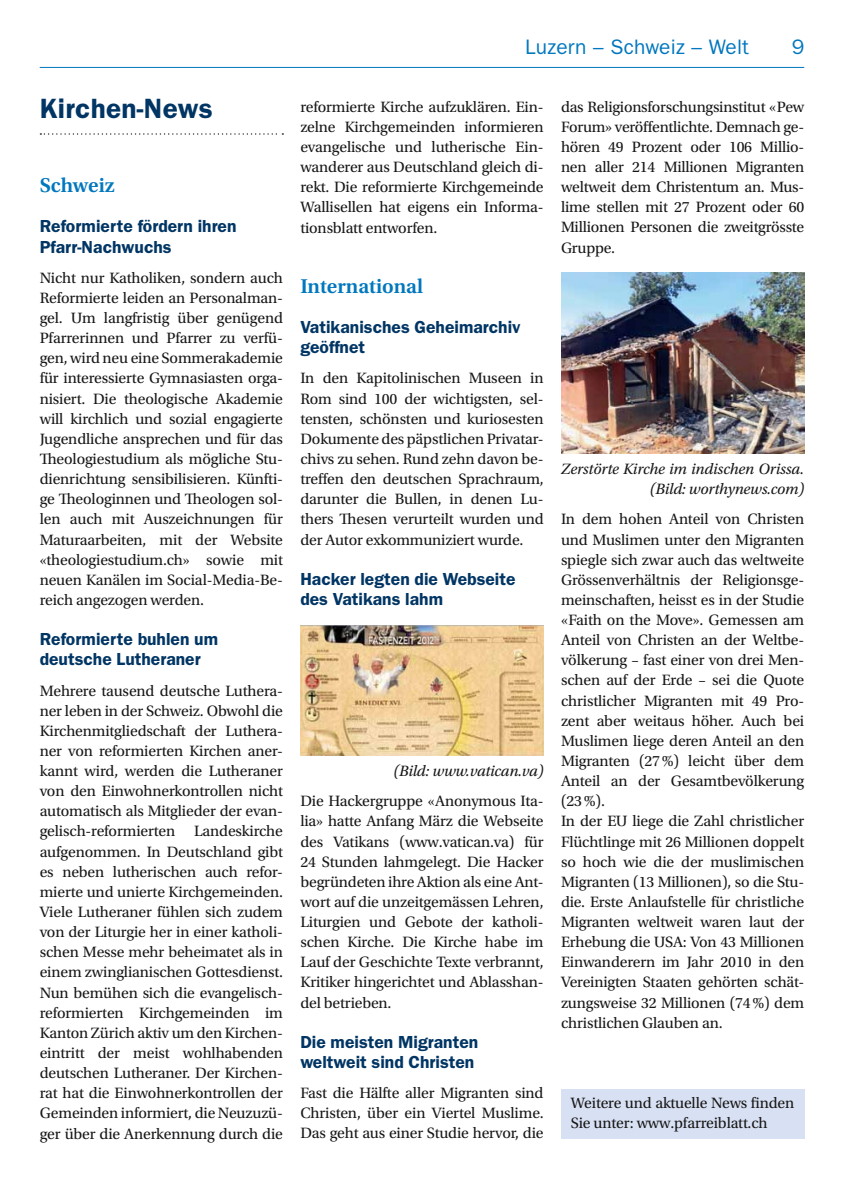
<style>
.page{position:relative;width:844px;height:1191px;background:#fff}
.page>*{position:absolute;margin:0;border:0;box-sizing:border-box;transform-origin:0 0}
.t1{font:600 28px "ITC Franklin Gothic Std";letter-spacing:.01em;color:#003564}
.t2{font:21px "ITC Franklin Gothic Std";letter-spacing:.01em;color:#0077be}
.t3{font:600 21px "Utopia Std";color:#0077be}
.t4{font:600 17.5px/20.1px "ITC Franklin Gothic Std";color:#003564}
.t5{font:15.75px/20.1px "Utopia Std";letter-spacing:-.01em;color:#181716;text-align:justify}
.t6{font:italic 15.75px/20.1px "Utopia Std";letter-spacing:-.01em;color:#181716;text-align:right}
</style>
<div class="page">
<hr style="left:40px;top:67px;width:764px;height:1px;background:#0077be">
<div style="left:561px;top:1088px;width:243px;height:50px;background:#d8e1f4"></div>
<svg style="left:40px;top:133px;width:243px;height:2px"></svg>
<img style="left:300px;top:625px;width:243px;height:131px">
<img style="left:561px;top:273px;width:243px;height:181px">
<h2 class="t2" style="left:525px;top:35px;width:225px">Luzern – Schweiz – Welt</h2>
<h2 class="t2" style="left:791px;top:35px;width:14px">9</h2>
<h1 class="t1" style="left:40px;top:92px;width:175px">Kirchen-News</h1>
<h2 class="t3" style="left:40px;top:173px;width:76px">Schweiz</h2>
<p class="t4" style="left:40px;top:216px;width:198px">Reformierte fördern ihren<br>Pfarr-Nachwuchs</p>
<p class="t5" style="left:40px;top:268px;width:245px">Nicht nur Katholiken, sondern auch Reformierte leiden an Personalman&shy;gel. Um langfristig über genügend Pfarrerinnen und Pfarrer zu verfü&shy;gen, wird neu eine Sommerakademie für interessierte Gymnasiasten orga&shy;nisiert. Die theologische Akademie will kirchlich und sozial engagierte Jugendliche ansprechen und für das Theologiestudium als mögliche Stu&shy;dienrichtung sensibilisieren. Künfti&shy;ge Theologinnen und Theologen sol&shy;len auch mit Auszeichnungen für Maturaarbeiten, mit der Website «theologiestudium.ch» sowie mit neuen Kanälen im Social-Media-Be&shy;reich angezogen werden.</p>
<p class="t4" style="left:40px;top:629px;width:180px">Reformierte buhlen um deutsche Lutheraner</p>
<p class="t5" style="left:40px;top:680px;width:245px">Mehrere tausend deutsche Luthera&shy;ner leben in der Schweiz. Obwohl die Kirchenmitgliedschaft der Luthera&shy;ner von reformierten Kirchen aner&shy;kannt wird, werden die Lutheraner von den Einwohnerkontrollen nicht automatisch als Mitglieder der evan&shy;gelisch-reformierten Landeskirche aufgenommen. In Deutschland gibt es neben lutherischen auch refor&shy;mierte und unierte Kirchgemeinden.<br>Viele Lutheraner fühlen sich zudem von der Liturgie her in einer katholi&shy;schen Messe mehr beheimatet als in einem zwinglianischen Gottesdienst.<br>Nun bemühen sich die evangelisch&shy;reformierten Kirchgemeinden im Kanton Zürich aktiv um den Kirchen&shy;eintritt der meist wohlhabenden deutschen Lutheraner. Der Kirchen&shy;rat hat die Einwohnerkontrollen der Gemeinden informiert, die Neuzuzü&shy;ger über die Anerkennung durch die</p>
<p class="t5" style="left:300px;top:97px;width:245px">reformierte Kirche aufzuklären. Ein&shy;zelne Kirchgemeinden informieren evangelische und lutherische Ein&shy;wanderer aus Deutschland gleich di&shy;rekt. Die reformierte Kirchgemeinde Wallisellen hat eigens ein Informa&shy;tionsblatt entworfen.</p>
<h2 class="t3" style="left:300px;top:274px;width:124px">International</h2>
<p class="t4" style="left:300px;top:317px;width:222px">Vatikanisches Geheimarchiv geöffnet</p>
<p class="t5" style="left:300px;top:368px;width:245px">In den Kapitolinischen Museen in Rom sind 100 der wichtigsten, sel&shy;tensten, schönsten und kuriosesten Dokumente des päpstlichen Privatar&shy;chivs zu sehen. Rund zehn davon be&shy;treffen den deutschen Sprachraum, darunter die Bullen, in denen Lu&shy;thers Thesen verurteilt wurden und der Autor exkommuniziert wurde.</p>
<p class="t4" style="left:300px;top:569px;width:217px">Hacker legten die Webseite des Vatikans lahm</p>
<p class="t6" style="left:393px;top:761px;width:152px">(Bild: www.vatican.va)</p>
<p class="t5" style="left:300px;top:791px;width:245px">Die Hackergruppe «Anonymous Ita&shy;lia» hatte Anfang März die Webseite des Vatikans (www.vatican.va) für 24 Stunden lahmgelegt. Die Hacker begründeten ihre Aktion als eine Ant&shy;wort auf die unzeitgemässen Lehren, Liturgien und Gebote der katholi&shy;schen Kirche. Die Kirche habe im Lauf der Geschichte Texte verbrannt, Kritiker hingerichtet und Ablasshan&shy;del betrieben.</p>
<p class="t4" style="left:300px;top:1031px;width:179px">Die meisten Migranten weltweit sind Christen</p>
<p class="t5" style="left:300px;top:1083px;width:245px">Fast die Hälfte aller Migranten sind Christen, über ein Viertel Muslime.<br>Das geht aus einer Studie hervor, die</p>
<p class="t5" style="left:561px;top:97px;width:245px">das Religionsforschungsinstitut «Pew Forum» veröffentlichte. Demnach ge&shy;hören 49 Prozent oder 106 Millio&shy;nen aller 214 Millionen Migranten weltweit dem Christentum an. Mus&shy;lime stellen mit 27 Prozent oder 60<br>Millionen Personen die zweitgrösste Gruppe.</p>
<p class="t6" style="left:561px;top:459px;width:245px">Zerstörte Kirche im indischen Orissa. (Bild: worthynews.com)</p>
<p class="t5" style="left:561px;top:509px;width:245px;text-align:left">In dem hohen Anteil von Christen und Muslimen unter den Migranten spiegle sich zwar auch das weltweite Grössenverhältnis der Religionsge&shy;meinschaften, heisst es in der Studie «Faith on the Move». Gemessen am Anteil von Christen an der Weltbe&shy;völkerung – fast einer von drei Men&shy;schen auf der Erde – sei die Quote christlicher Migranten mit 49 Pro&shy;zent aber weitaus höher. Auch bei Muslimen liege deren Anteil an den Migranten (27 %) leicht über dem Anteil an der Gesamtbevölkerung (23 %).<br>In der EU liege die Zahl christlicher Flüchtlinge mit 26 Millionen doppelt so hoch wie die der muslimischen Migranten (13 Millionen), so die Stu&shy;die. Erste Anlaufstelle für christliche Migranten weltweit waren laut der Erhebung die USA: Von 43 Millionen Einwanderern im Jahr 2010 in den Vereinigten Staaten gehörten schät&shy;zungsweise 32 Millionen (74 %) dem christlichen Glauben an.</p>
<p class="t5" style="left:570px;top:1093px;width:225px">Weitere und aktuelle News finden<br>Sie unter: www.pfarreiblatt.ch</p>
</div>
